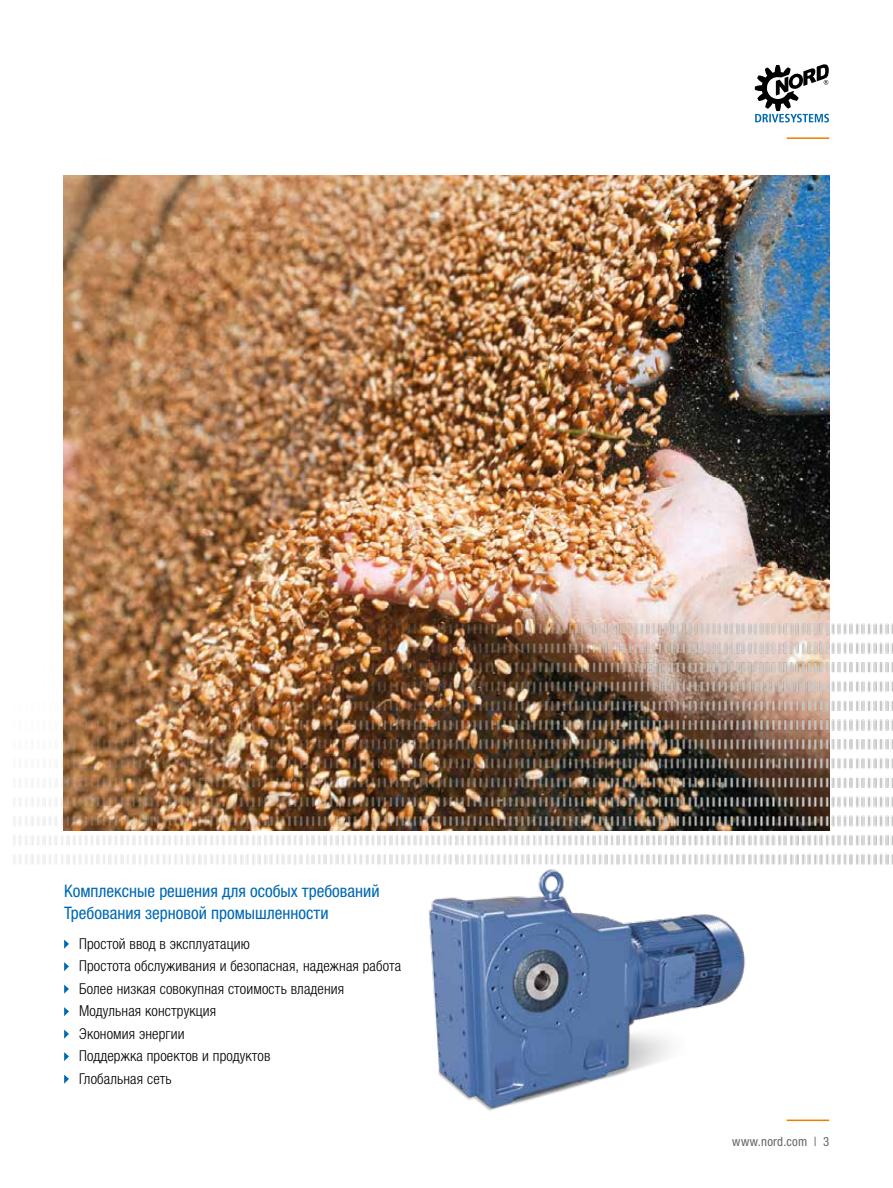
<style>
.page{position:relative;width:893px;height:1188px;background:#fff}
.page>*{position:absolute;margin:0;border:0;box-sizing:border-box;transform-origin:0 0}
.t1{font:condensed 17.25px/22.5px "Helvetica Neue LTW1 G";color:#0069b4}
.t2{font:300 condensed 15px/22.5px "Helvetica Neue LTW1 G";letter-spacing:.01em;color:#000}
.t3{font:condensed 12.75px "Helvetica Neue LTW1 G";letter-spacing:.02em;color:#63656a}
</style>
<div class="page">
<hr style="left:787px;top:1120px;width:42px;height:1px;background:#ef7d00">
<hr style="left:787px;top:137px;width:42px;height:2px;background:#ef7d00">
<svg style="left:755px;top:64px;width:74px;height:58px"></svg>
<img style="left:64px;top:175px;width:765px;height:446px">
<img style="left:13px;top:621px;width:880px;height:244px">
<svg style="left:64px;top:940px;width:5px;height:9px"></svg>
<svg style="left:64px;top:962px;width:5px;height:9px"></svg>
<svg style="left:64px;top:985px;width:5px;height:9px"></svg>
<svg style="left:64px;top:1007px;width:5px;height:9px"></svg>
<svg style="left:64px;top:1030px;width:5px;height:9px"></svg>
<svg style="left:64px;top:1052px;width:5px;height:9px"></svg>
<svg style="left:64px;top:1075px;width:5px;height:9px"></svg>
<img style="left:356px;top:821px;width:441px;height:301px">
<p class="t1" style="left:64px;top:879px;width:317px">Комплексные решения для особых требований<br>Требования зерновой промышленности</p>
<p class="t2" style="left:79px;top:932px;width:323px">Простой ввод в эксплуатацию<br>Простота обслуживания и безопасная, надежная работа<br>Более низкая совокупная стоимость владения<br>Модульная конструкция<br>Экономия энергии<br>Поддержка проектов и продуктов<br>Глобальная сеть</p>
<p class="t3" style="left:732px;top:1134px;width:98px">www.nord.com | 3</p>
</div>
